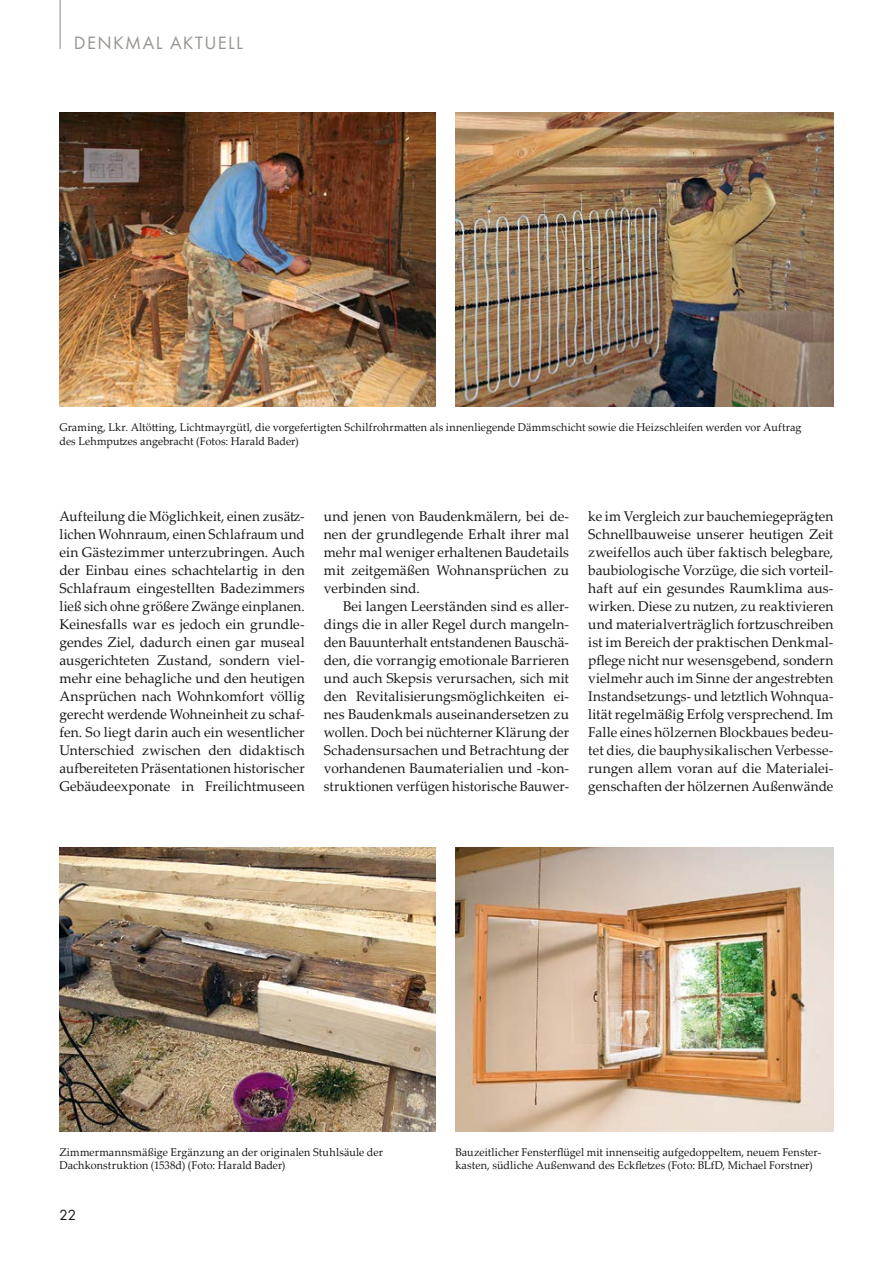
<style>
.page{position:relative;width:893px;height:1263px;background:#fff}
.page>*{position:absolute;margin:0;border:0;box-sizing:border-box;transform-origin:0 0}
.t1{font:16.5px "Futura ND Book";letter-spacing:.08em;color:#989590}
.t2{font:14.1px/18px "Palatino Linotype";letter-spacing:.005em;color:#181716;text-align:justify;scale:.96 1}
.t3{font:14.1px/18px "Palatino Linotype";letter-spacing:.005em;color:#181716;text-align:justify;scale:.95 1}
.t4{font:14.1px/18px "Palatino Linotype";letter-spacing:.005em;color:#181716;text-align:justify}
.t5{font:13.5px "Futura ND Book";color:#181716}
.t6{font:11.25px/13.5px "Palatino Linotype";letter-spacing:.005em;color:#181716;scale:.96 1}
</style>
<div class="page">
<hr style="left:60px;top:0;width:1px;height:49px;background:#989590">
<img style="left:455px;top:112px;width:378px;height:294px">
<img style="left:60px;top:112px;width:375px;height:295px">
<img style="left:60px;top:847px;width:375px;height:284px">
<img style="left:455px;top:847px;width:378px;height:284px">
<p class="t1" style="left:74px;top:32px;width:170px">DENKMAL AKTUELL</p>
<p class="t6" style="left:60px;top:420px;width:774px">Graming, Lkr. Altötting, Lichtmayrgütl, die vorgefertigten Schilfrohrmatten als innenliegende Dämmschicht sowie die Heizschleifen werden vor Auftrag des Lehmputzes angebracht (Fotos: Harald Bader)</p>
<p class="t3" style="left:60px;top:507px;width:260px">Aufteilung die Möglichkeit, einen zusätz&shy;lichen Wohnraum, einen Schlafraum und ein Gästezimmer unterzubringen. Auch der Einbau eines schachtelartig in den Schlafraum eingestellten Badezimmers ließ sich ohne größere Zwänge einplanen.<br>Keinesfalls war es jedoch ein grundle&shy;gendes Ziel, dadurch einen gar museal ausgerichteten Zustand, sondern viel&shy;mehr eine behagliche und den heutigen Ansprüchen nach Wohnkomfort völlig gerecht werdende Wohneinheit zu schaf&shy;fen. So liegt darin auch ein wesentlicher Unterschied zwischen den didaktisch aufbereiteten Präsentationen historischer Gebäudeexponate in Freilichtmuseen</p>
<p class="t4" style="left:324px;top:507px;width:247px">und jenen von Baudenkmälern, bei de&shy;nen der grundlegende Erhalt ihrer mal mehr mal weniger erhaltenen Baudetails mit zeitgemäßen Wohnansprüchen zu verbinden sind.</p>
<p class="t4" style="left:324px;top:597px;width:247px;text-indent:19px">Bei langen Leerständen sind es aller&shy;dings die in aller Regel durch mangeln&shy;den Bauunterhalt entstandenen Bauschä&shy;den, die vorrangig emotionale Barrieren und auch Skepsis verursachen, sich mit den Revitalisierungsmöglichkeiten ei&shy;nes Baudenkmals auseinandersetzen zu wollen. Doch bei nüchterner Klärung der Schadensursachen und Betrachtung der vorhandenen Baumaterialien und -kon&shy;struktionen verfügen historische Bauwer-</p>
<p class="t2" style="left:588px;top:507px;width:257px">ke im Vergleich zur bauchemiegeprägten Schnellbauweise unserer heutigen Zeit zweifellos auch über faktisch belegbare, baubiologische Vorzüge, die sich vorteil&shy;haft auf ein gesundes Raumklima aus&shy;wirken. Diese zu nutzen, zu reaktivieren und materialverträglich fortzuschreiben ist im Bereich der praktischen Denkmal&shy;pflege nicht nur wesensgebend, sondern vielmehr auch im Sinne der angestrebten Instandsetzungs- und letztlich Wohnqua&shy;lität regelmäßig Erfolg versprechend. Im Falle eines hölzernen Blockbaues bedeu&shy;tet dies, die bauphysikalischen Verbesse&shy;rungen allem voran auf die Materialei&shy;genschaften der hölzernen Außenwände</p>
<p class="t6" style="left:60px;top:1145px;width:338px">Zimmermannsmäßige Ergänzung an der originalen Stuhlsäule der<br>Dachkonstruktion (1538d) (Foto: Harald Bader)</p>
<p class="t6" style="left:455px;top:1145px;width:383px">Bauzeitlicher Fensterflügel mit innenseitig aufgedoppeltem, neuem Fenster&shy;kasten, südliche Außenwand des Eckfletzes (Foto: BLfD, Michael Forstner)</p>
<p class="t5" style="left:60px;top:1207px;width:18px">22</p>
</div>
